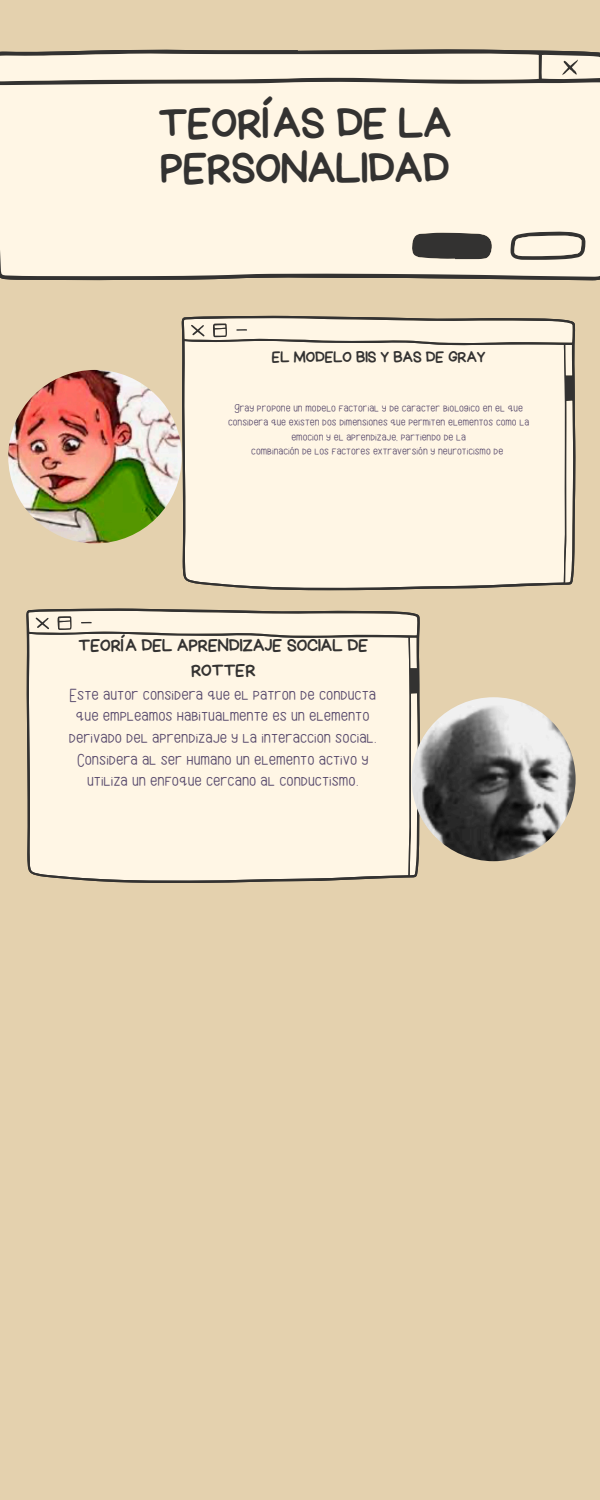
<style>
.page{position:relative;width:600px;height:1500px;background:#e4d1ae}
.page>*{position:absolute;margin:0;border:0;box-sizing:border-box;transform-origin:0 0}
.t1{font:44px/45px "Handyman";color:#333231}
.t2{font:18px/21.6px "Maely";color:#534569;text-align:center}
.t3{font:18px/25.2px "Handyman";color:#333231;text-align:center}
.t4{font:16px "Handyman";color:#333231}
.t5{font:12px/14.3px "Maely";color:#534569;text-align:center}
</style>
<div class="page">
<svg style="left:182px;top:316px;width:394px;height:274px;background:#f5ecdb"></svg>
<svg style="left:0;top:49px;width:600px;height:231px;fill:#333231"></svg>
<div style="left:0;top:54px;width:600px;height:223px;background:#fff6e5"></div>
<div style="left:26px;top:609px;width:394px;height:274px;background:#fff6e5"></div>
<img style="left:8px;top:370px;width:174px;height:173px;border-radius:50%">
<img style="left:412px;top:697px;width:164px;height:164px;border-radius:50%">
<p class="t1" style="left:158px;top:102px;width:295px">TEORÍAS DE LA<br>PERSONALIDAD</p>
<p class="t4" style="left:272px;top:349px;width:215px">EL MODELO BIS Y BAS DE GRAY</p>
<h4 class="t5" style="left:228px;top:401px;width:303px">Gray propone un modelo factorial y de caracter biologico en el que considera que existen dos dimensiones que permiten elementos como la emocion y el aprendizaje, partiendo de la</h4>
<p class="t5" style="left:251px;top:444px;width:253px">combinación de los factores extraversión y neuroticismo de</p>
<p class="t3" style="left:78px;top:633px;width:291px">TEORÍA DEL APRENDIZAJE SOCIAL DE<br>ROTTER</p>
<p class="t2" style="left:69px;top:684px;width:309px">Este autor considera que el patron de conducta que empleamos habitualmente es un elemento derivado del aprendizaje y la interaccion social.<br>Considera al ser humano un elemento activo y utiliza un enfoque cercano al conductismo.</p>
</div>
